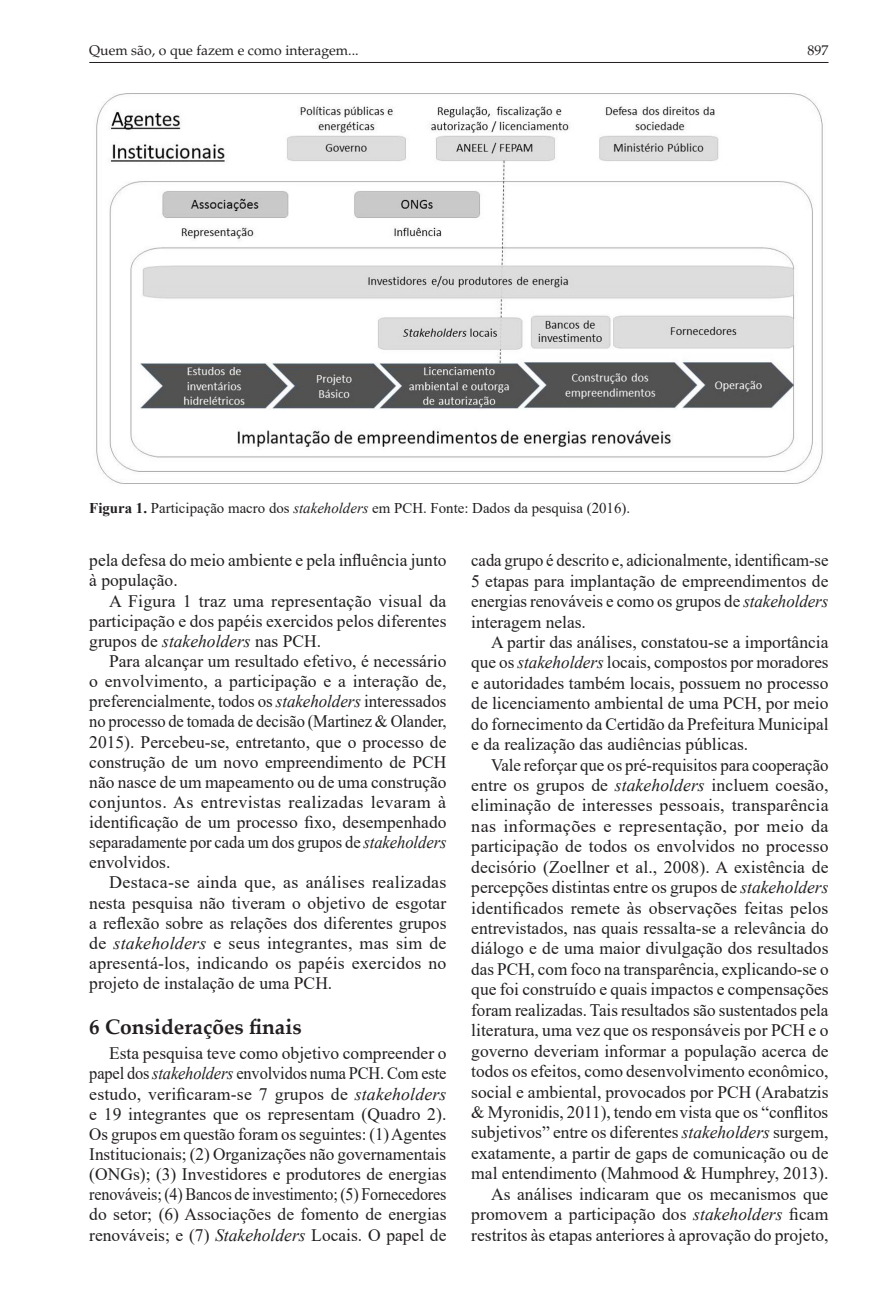
<style>
.page{position:relative;width:893px;height:1315px;background:#fff}
.page>*{position:absolute;margin:0;border:0;box-sizing:border-box;transform-origin:0 0}
.Heading1{font:700 21px "Palatino Linotype";color:#231f20}
.Paragraph{font:17.5px/20.5px "Times New Roman";color:#231f20;text-align:justify}
.Paragraph-2{font:17.5px/20.5px "Times New Roman";color:#231f20;text-align:justify;scale:.96 1}
.FigureCaption{font:14.88px "Times New Roman";color:#231f20}
.t1{font:14px "Palatino";color:#231f20}
.s1{font-weight:700}
.s2{font-style:italic}
</style>
<div class="page">
<hr style="left:89px;top:62px;width:739px;height:1px;background:#231f20">
<img style="left:96px;top:93px;width:727px;height:391px">
<p class="t1" style="left:89px;top:42px;width:271px">Quem são, o que fazem e como interagem...</p>
<p class="FigureCaption" style="left:89px;top:498px;width:542px"><span class="s1">Figura 1.</span> Participação macro dos <span class="s2">stakeholders</span> em PCH. Fonte: Dados da pesquisa (2016).</p>
<p class="t1" style="left:807px;top:42px;width:22px">897</p>
<p class="Paragraph" style="left:89px;top:550px;width:359px">pela defesa do meio ambiente e pela influência junto à população.</p>
<p class="Paragraph" style="left:89px;top:590px;width:359px;text-indent:20px">A Figura 1 traz uma representação visual da participação e dos papéis exercidos pelos diferentes grupos de <span class="s2">stakeholders</span> nas PCH.</p>
<p class="Paragraph" style="left:89px;top:650px;width:359px;text-indent:20px">Para alcançar um resultado efetivo, é necessário o envolvimento, a participação e a interação de, preferencialmente, todos os <span class="s2">stakeholders</span> interessados no processo de tomada de decisão (Martinez &amp; Olander, 2015). Percebeu-se, entretanto, que o processo de construção de um novo empreendimento de PCH não nasce de um mapeamento ou de uma construção conjuntos. As entrevistas realizadas levaram à identificação de um processo fixo, desempenhado separadamente por cada um dos grupos de <span class="s2">stakeholders </span>envolvidos.</p>
<p class="Paragraph" style="left:89px;top:872px;width:359px;text-indent:20px">Destaca-se ainda que, as análises realizadas nesta pesquisa não tiveram o objetivo de esgotar a reflexão sobre as relações dos diferentes grupos de <span class="s2">stakeholders</span> e seus integrantes, mas sim de apresentá-los, indicando os papéis exercidos no projeto de instalação de uma PCH.</p>
<p class="Heading1" style="left:89px;top:1012px;width:214px">6 Considerações finais</p>
<p class="Paragraph" style="left:89px;top:1042px;width:359px;text-indent:20px">Esta pesquisa teve como objetivo compreender o papel dos <span class="s2">stakeholders</span> envolvidos numa PCH. Com este estudo, verificaram-se 7 grupos de <span class="s2">stakeholders </span>e 19 integrantes que os representam (Quadro 2).<br>Os grupos em questão foram os seguintes: (1) Agentes Institucionais; (2) Organizações não governamentais (ONGs); (3) Investidores e produtores de energias renováveis; (4) Bancos de investimento; (5) Fornecedores do setor; (6) Associações de fomento de energias renováveis; e (7) <span class="s2">Stakeholders</span> Locais. O papel de</p>
<p class="Paragraph-2" style="left:471px;top:549px;width:374px">cada grupo é descrito e, adicionalmente, identificam-se 5 etapas para implantação de empreendimentos de energias renováveis e como os grupos de <span class="s2">stakeholders </span>interagem nelas.</p>
<p class="Paragraph" style="left:471px;top:631px;width:359px;text-indent:20px">A partir das análises, constatou-se a importância que os <span class="s2">stakeholders</span> locais, compostos por moradores e autoridades também locais, possuem no processo de licenciamento ambiental de uma PCH, por meio do fornecimento da Certidão da Prefeitura Municipal e da realização das audiências públicas.</p>
<p class="Paragraph" style="left:471px;top:754px;width:359px;text-indent:20px">Vale reforçar que os pré-requisitos para cooperação entre os grupos de <span class="s2">stakeholders</span> incluem coesão, eliminação de interesses pessoais, transparência nas informações e representação, por meio da participação de todos os envolvidos no processo decisório (Zoellner et al., 2008). A existência de percepções distintas entre os grupos de <span class="s2">stakeholders </span>identificados remete às observações feitas pelos entrevistados, nas quais ressalta-se a relevância do diálogo e de uma maior divulgação dos resultados das PCH, com foco na transparência, explicando-se o que foi construído e quais impactos e compensações foram realizadas. Tais resultados são sustentados pela literatura, uma vez que os responsáveis por PCH e o governo deveriam informar a população acerca de todos os efeitos, como desenvolvimento econômico, social e ambiental, provocados por PCH (Arabatzis &amp; Myronidis, 2011), tendo em vista que os “conflitos subjetivos” entre os diferentes <span class="s2">stakeholders</span> surgem, exatamente, a partir de gaps de comunicação ou de mal entendimento (Mahmood &amp; Humphrey, 2013).</p>
<p class="Paragraph" style="left:471px;top:1183px;width:359px;text-indent:20px">As análises indicaram que os mecanismos que promovem a participação dos <span class="s2">stakeholders</span> ficam restritos às etapas anteriores à aprovação do projeto,</p>
</div>
